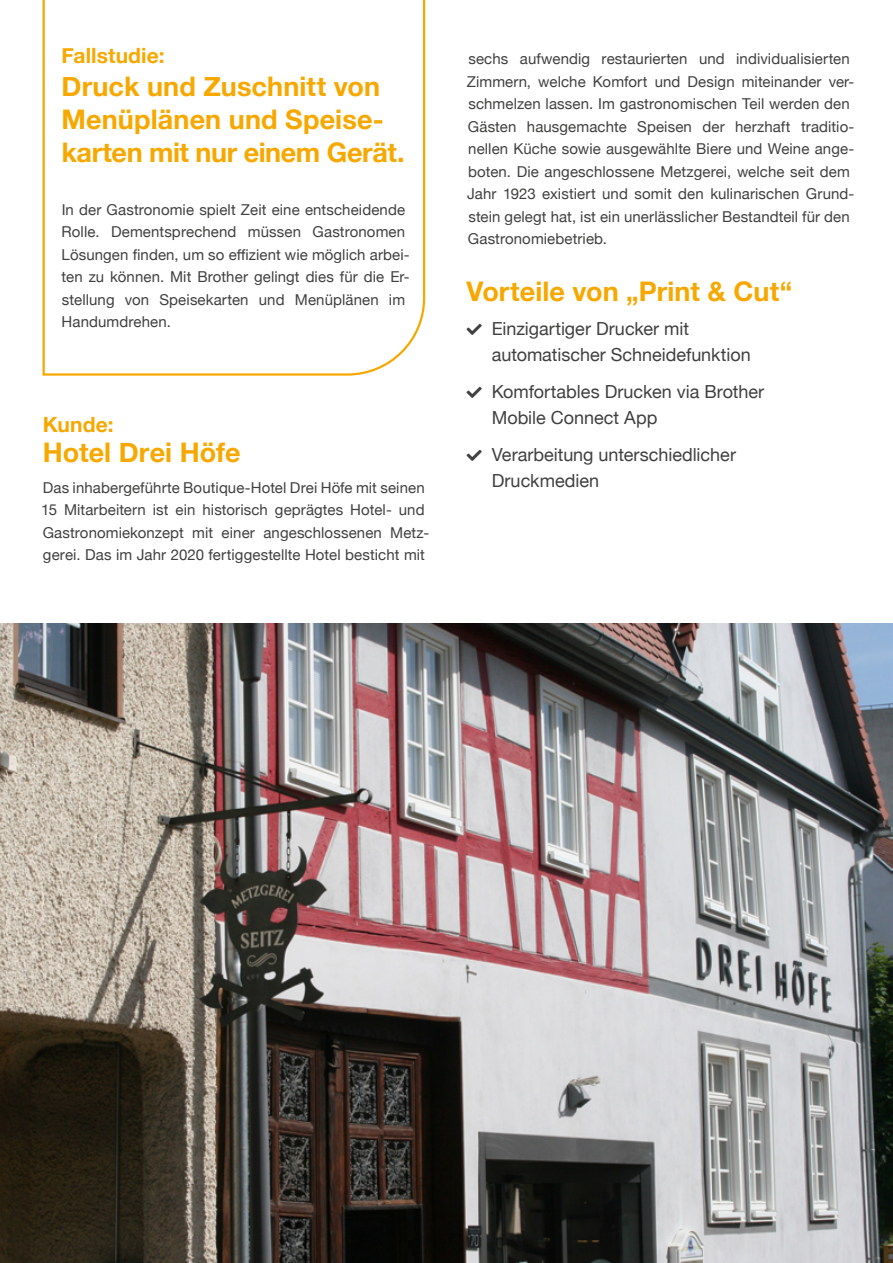
<style>
.page{position:relative;width:893px;height:1263px;background:#fff}
.page>*{position:absolute;margin:0;border:0;box-sizing:border-box;transform-origin:0 0}
.t1{font:700 27px/33px "Helvetica Neue";letter-spacing:.005em;color:#f7a800}
.t2{font:700 21px "Helvetica Neue";letter-spacing:.005em;color:#f7a800}
.t3{font:18px/25.5px "Helvetica Neue";color:#40403f}
.t4{font:15px/22.5px "Helvetica Neue";letter-spacing:.005em;color:#40403f}
</style>
<div class="page">
<svg style="left:42px;top:0;width:384px;height:376px"></svg>
<img style="left:0;top:624px;width:893px;height:639px">
<h2 class="t2" style="left:62px;top:39px;width:104px">Fallstudie:</h2>
<h1 class="t1" style="left:62px;top:71px;width:344px">Druck und Zuschnitt von<br>Menüplänen und Speise&shy;karten mit nur einem Gerät.</h1>
<p class="t4" style="left:62px;top:199px;width:350px">In der Gastronomie spielt Zeit eine entscheidende Rolle. Dementsprechend müssen Gastronomen Lösungen finden, um so effizient wie möglich arbei&shy;ten zu können. Mit Brother gelingt dies für die Er&shy;stellung von Speisekarten und Menüplänen im Handumdrehen.</p>
<h2 class="t2" style="left:43px;top:408px;width:72px">Kunde:</h2>
<h1 class="t1" style="left:43px;top:436px;width:199px">Hotel Drei Höfe</h1>
<p class="t4" style="left:41px;top:477px;width:390px">Das inhabergeführte Boutique-Hotel Drei Höfe mit seinen 15 Mitarbeitern ist ein historisch geprägtes Hotel- und Gastronomiekonzept mit einer angeschlossenen Metz&shy;gerei. Das im Jahr 2020 fertiggestellte Hotel besticht mit</p>
<p class="t4" style="left:467px;top:48px;width:389px">sechs aufwendig restaurierten und individualisierten Zimmern, welche Komfort und Design miteinander ver&shy;schmelzen lassen. Im gastronomischen Teil werden den Gästen hausgemachte Speisen der herzhaft traditio&shy;nellen Küche sowie ausgewählte Biere und Weine ange&shy;boten. Die angeschlossene Metzgerei, welche seit dem Jahr 1923 existiert und somit den kulinarischen Grund&shy;stein gelegt hat, ist ein unerlässlicher Bestandteil für den Gastronomiebetrieb.</p>
<h1 class="t1" style="left:466px;top:276px;width:328px">Vorteile von „Print &amp; Cut“</h1>
<p class="t3" style="left:492px;top:317px;width:261px">Einzigartiger Drucker mit automatischer Schneidefunktion</p>
<p class="t3" style="left:492px;top:380px;width:274px">Komfortables Drucken via Brother<br>Mobile Connect App</p>
<p class="t3" style="left:492px;top:443px;width:246px">Verarbeitung unterschiedlicher<br>Druckmedien</p>
</div>
